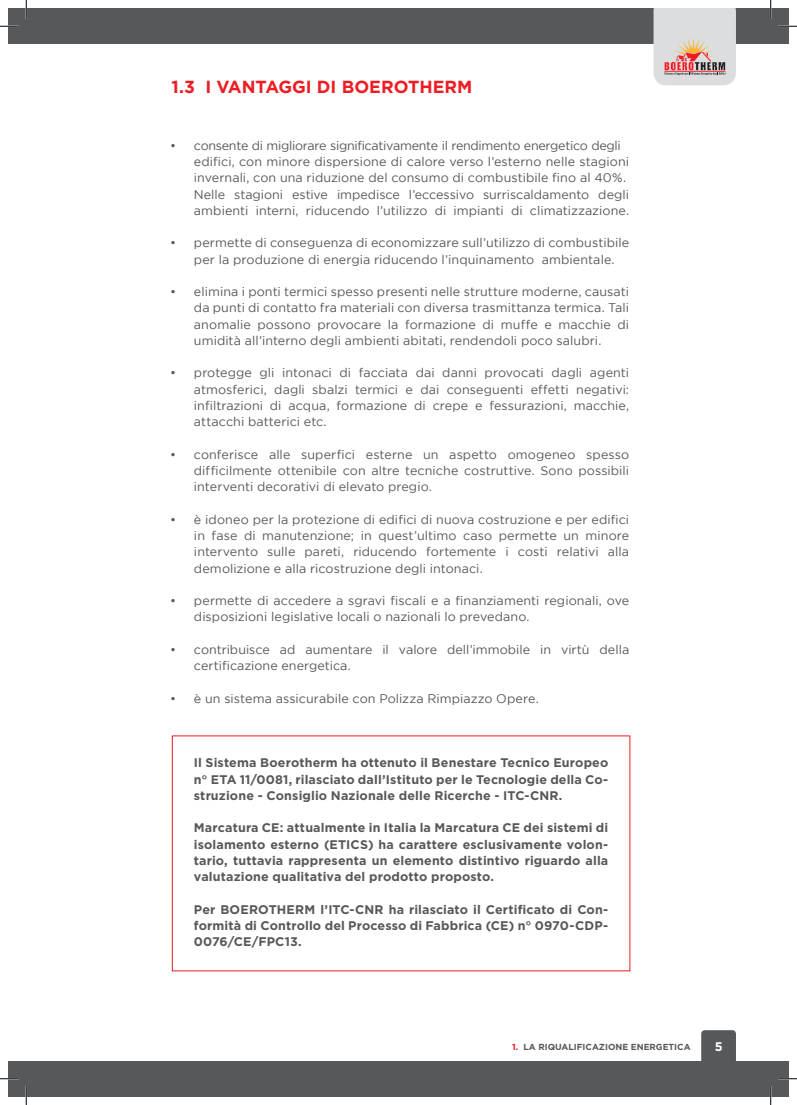
<style>
.page{position:relative;width:797px;height:1105px;background:#fff}
.page>*{position:absolute;margin:0;border:0;box-sizing:border-box;transform-origin:0 0}
.t1{font:700 17.5px "Gotham";color:#ee1d23}
.t2{font:12.5px/16.2px "Gotham";letter-spacing:.005em;color:#57585a}
.t3{font:700 12.5px/16.2px "Gotham";letter-spacing:.01em;color:#57585a;text-align:justify}
.t4{font:700 12.5px "Gotham";color:#fff}
.t5{font:700 8.75px "Gotham";color:#57585a}
.s1{color:#ee1d23}
</style>
<div class="page">
<div style="left:701px;top:1030px;width:35px;height:65px;background:#57585a;border-radius:4px"></div>
<div style="left:9px;top:1061px;width:779px;height:35px;background:#57585a"></div>
<div style="left:9px;top:9px;width:779px;height:35px;background:#57585a"></div>
<svg style="left:653px;top:9px;width:83px;height:76px;background:#d7cbca"></svg>
<svg style="left:0;top:25px;width:19px;height:2px"></svg>
<svg style="left:778px;top:25px;width:19px;height:2px"></svg>
<svg style="left:0;top:1078px;width:18px;height:1px"></svg>
<svg style="left:779px;top:1078px;width:18px;height:1px"></svg>
<svg style="left:25px;top:0;width:2px;height:19px"></svg>
<svg style="left:25px;top:1086px;width:2px;height:19px"></svg>
<svg style="left:770px;top:0;width:1px;height:18px"></svg>
<svg style="left:770px;top:1087px;width:1px;height:18px"></svg>
<h1 class="t1" style="left:172px;top:76px;width:302px">1.3 I VANTAGGI DI BOEROTHERM</h1>
<p class="t2" style="left:194px;top:137px;width:437px;text-indent:-24px">• consente di migliorare significativamente il rendimento energetico degli edifici, con minore dispersione di calore verso l’esterno nelle stagioni invernali, con una riduzione del consumo di combustibile fino al 40%.<br>Nelle stagioni estive impedisce l’eccessivo surriscaldamento degli ambienti interni, riducendo l’utilizzo di impianti di climatizzazione.</p>
<p class="t2" style="left:194px;top:235px;width:437px;text-indent:-24px">• permette di conseguenza di economizzare sull’utilizzo di combustibile per la produzione di energia riducendo l’inquinamento ambientale.</p>
<p class="t2" style="left:194px;top:283px;width:437px;text-align:justify;text-indent:-24px">• elimina i ponti termici spesso presenti nelle strutture moderne, causati da punti di contatto fra materiali con diversa trasmittanza termica. Tali anomalie possono provocare la formazione di muffe e macchie di umidità all’interno degli ambienti abitati, rendendoli poco salubri.</p>
<p class="t2" style="left:194px;top:365px;width:437px;text-align:justify;text-indent:-24px">• protegge gli intonaci di facciata dai danni provocati dagli agenti atmosferici, dagli sbalzi termici e dai conseguenti effetti negativi: infiltrazioni di acqua, formazione di crepe e fessurazioni, macchie, attacchi batterici etc.</p>
<p class="t2" style="left:194px;top:446px;width:437px;text-align:justify;text-indent:-24px">• conferisce alle superfici esterne un aspetto omogeneo spesso difficilmente ottenibile con altre tecniche costruttive. Sono possibili interventi decorativi di elevato pregio.</p>
<p class="t2" style="left:194px;top:511px;width:437px;text-align:justify;text-indent:-24px">• è idoneo per la protezione di edifici di nuova costruzione e per edifici in fase di manutenzione; in quest’ultimo caso permette un minore intervento sulle pareti, riducendo fortemente i costi relativi alla demolizione e alla ricostruzione degli intonaci.</p>
<p class="t2" style="left:194px;top:592px;width:437px;text-indent:-24px">• permette di accedere a sgravi fiscali e a finanziamenti regionali, ove disposizioni legislative locali o nazionali lo prevedano.</p>
<p class="t2" style="left:194px;top:641px;width:437px;text-indent:-24px">• contribuisce ad aumentare il valore dell’immobile in virtù della certificazione energetica.</p>
<p class="t2" style="left:170px;top:690px;width:370px">• è un sistema assicurabile con Polizza Rimpiazzo Opere.</p>
<p class="t3" style="left:194px;top:755px;width:416px">Il Sistema Boerotherm ha ottenuto il Benestare Tecnico Europeo n° ETA 11/0081, rilasciato dall’Istituto per le Tecnologie della Co&shy;struzione - Consiglio Nazionale delle Ricerche - ITC-CNR.</p>
<p class="t3" style="left:194px;top:820px;width:416px">Marcatura CE: attualmente in Italia la Marcatura CE dei sistemi di isolamento esterno (ETICS) ha carattere esclusivamente volon&shy;tario, tuttavia rappresenta un elemento distintivo riguardo alla valutazione qualitativa del prodotto proposto.</p>
<p class="t3" style="left:194px;top:901px;width:416px">Per BOEROTHERM l’ITC-CNR ha rilasciato il Certificato di Con&shy;formità di Controllo del Processo di Fabbrica (CE) n° 0970-CDP-0076/CE/FPC13.</p>
<p class="t5" style="left:512px;top:1041px;width:180px"><span class="s1">1.</span> LA RIQUALIFICAZIONE ENERGETICA</p>
<p class="t4" style="left:714px;top:1038px;width:9px">5</p>
</div>
